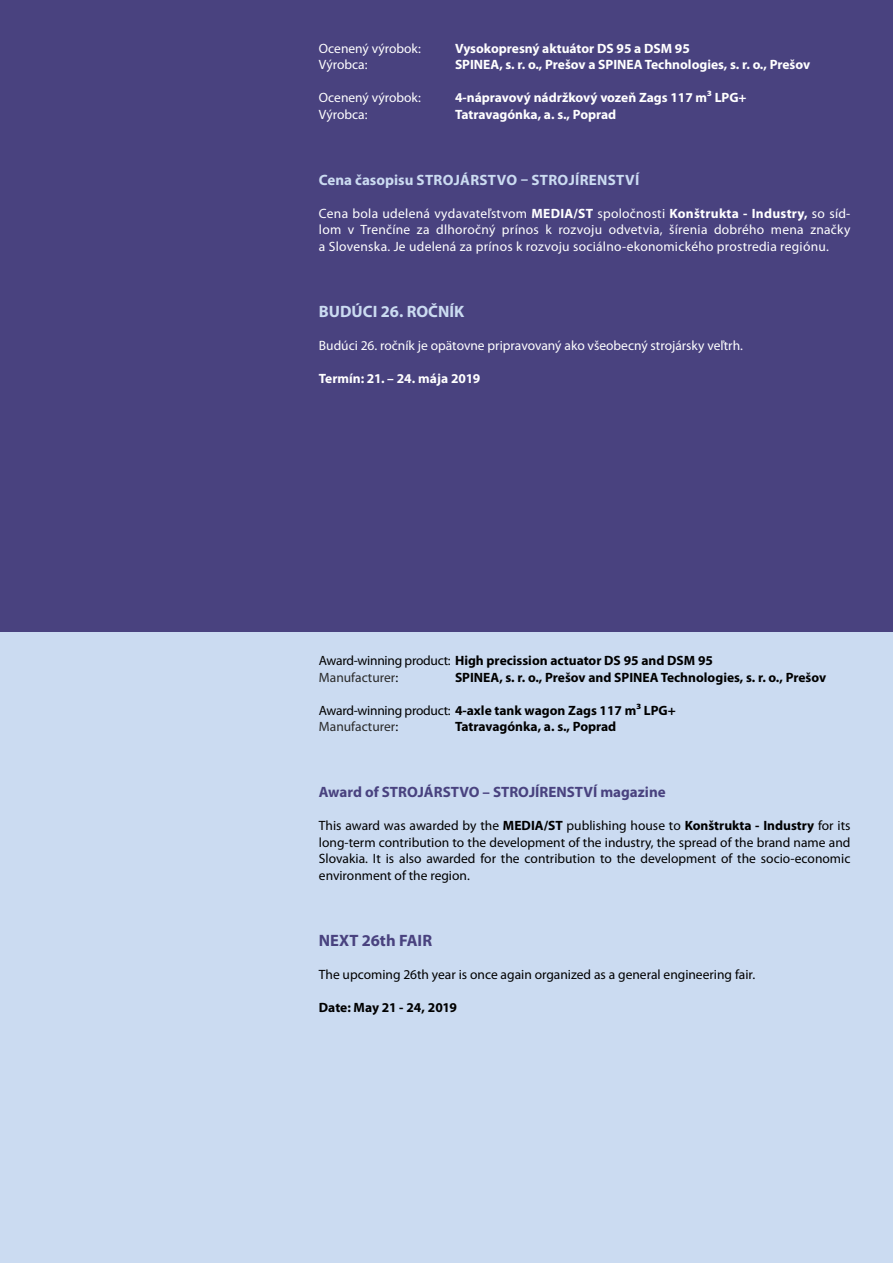
<style>
.page{position:relative;width:893px;height:1263px;background:#fff}
.page>*{position:absolute;margin:0;border:0;box-sizing:border-box;transform-origin:0 0}
.t1{font:700 16.5px "Myriad Pro";color:#cbdbf1}
.t2{font:700 16.5px "Myriad Pro";color:#49427f}
.t3{font:700 15px "Myriad Pro";color:#49427f}
.t4{font:700 15px "Myriad Pro";letter-spacing:.02em;color:#cbdbf1}
.t5{font:13.5px/16.5px "Myriad Pro";color:#fff;text-align:justify}
.t6{font:13.5px/16.5px "Myriad Pro";color:#000;text-align:justify}
.t7{font:700 13.5px/16.5px "Myriad Pro";color:#000}
.t8{font:700 13.5px "Myriad Pro";color:#fff}
.s1{font-weight:700}
.s2{font-weight:400}
.s3{font-weight:400;color:#2a2a2a}
</style>
<div class="page">
<div style="left:0;top:631px;width:893px;height:632px;background:#cbdbf1"></div>
<div style="left:0;top:0;width:893px;height:631px;background:#49427f"></div>
<p class="t5" style="left:319px;top:40px;width:103px">Ocenený výrobok:</p>
<p class="t8" style="left:455px;top:39px;width:236px">Vysokopresný aktuátor DS 95 a DSM 95</p>
<p class="t5" style="left:319px;top:56px;width:50px">Výrobca:</p>
<p class="t8" style="left:455px;top:56px;width:357px">SPINEA, s. r. o., Prešov a SPINEA Technologies, s. r. o., Prešov</p>
<p class="t5" style="left:319px;top:89px;width:103px">Ocenený výrobok:</p>
<p class="t8" style="left:455px;top:89px;width:293px">4-nápravový nádržkový vozeň Zags 117 m³ LPG+</p>
<p class="t5" style="left:319px;top:106px;width:50px">Výrobca:</p>
<p class="t8" style="left:455px;top:105px;width:163px">Tatravagónka, a. s., Poprad</p>
<p class="t4" style="left:319px;top:170px;width:322px">Cena časopisu STROJÁRSTVO STROJÍRENSTVÍ</p>
<p class="t5" style="left:319px;top:205px;width:533px">Cena bola udelená vydavateľstvom <span class="s1">MEDIA/ST</span> spoločnosti <span class="s1">Konštrukta - Industry,</span> so síd&shy;lom v Trenčíne za dlhoročný prínos k rozvoju odvetvia, šírenia dobrého mena značky a Slovenska. Je udelená za prínos k rozvoju sociálno-ekonomického prostredia regiónu.</p>
<p class="t1" style="left:319px;top:300px;width:147px">BUDÚCI 26. ROČNÍK</p>
<p class="t5" style="left:319px;top:337px;width:426px">Budúci 26. ročník je opätovne pripravovaný ako všeobecný strojársky veľtrh.</p>
<p class="t8" style="left:319px;top:369px;width:163px">Termín: 21. – 24. mája 2019</p>
<p class="t7" style="left:319px;top:652px;width:396px"><span class="s2">Award-winning product:</span> High precission actuator DS 95 and DSM 95<br><span class="s3">Manufacturer</span><span class="s2">:</span></p>
<p class="t7" style="left:455px;top:668px;width:373px">SPINEA, s. r. o., Prešov and SPINEA Technologies, s. r. o., Prešov</p>
<p class="t7" style="left:319px;top:701px;width:358px"><span class="s2">Award-winning product:</span> 4-axle tank wagon Zags 117 m³ LPG+<br><span class="s3">Manufacturer</span><span class="s2">:</span></p>
<p class="t7" style="left:455px;top:718px;width:163px">Tatravagónka, a. s., Poprad</p>
<p class="t3" style="left:319px;top:782px;width:348px">Award of STROJÁRSTVO – STROJÍRENSTVÍ magazine</p>
<p class="t6" style="left:319px;top:817px;width:533px">This award was awarded by the <span class="s1">MEDIA/ST</span> publishing house to <span class="s1">Konštrukta - Industry</span> for its long-term contribution to the development of the industry, the spread of the brand name and Slovakia. It is also awarded for the contribution to the development of the socio-economic environment of the region.</p>
<p class="t2" style="left:319px;top:929px;width:115px">NEXT 26th FAIR</p>
<p class="t6" style="left:319px;top:965px;width:438px">The upcoming 26th year is once again organized as a general engineering fair.</p>
<p class="t7" style="left:319px;top:998px;width:140px">Date: May 21 - 24, 2019</p>
</div>
